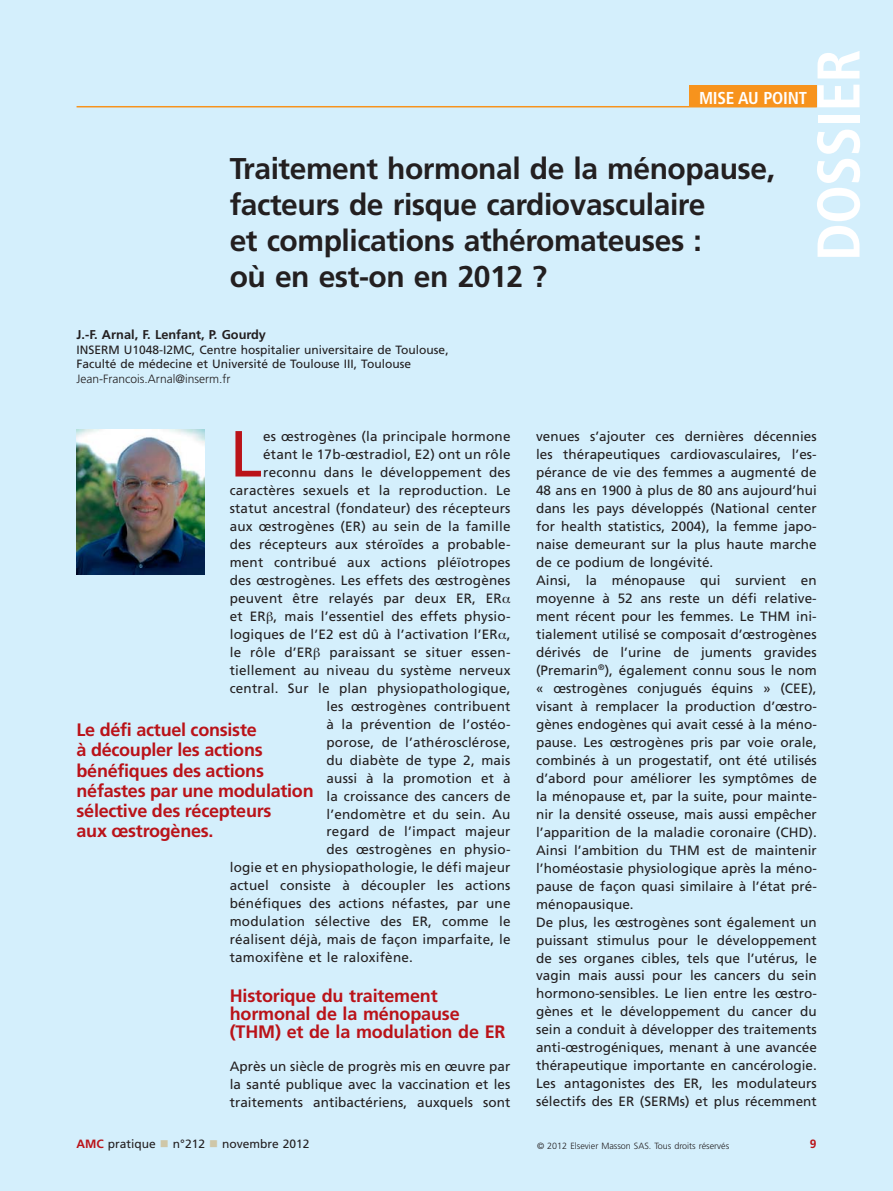
<style>
.page{position:relative;width:893px;height:1191px;background:#fff}
.page>*{position:absolute;margin:0;border:0;box-sizing:border-box;transform-origin:0 0}
.t1{font:65.1px "Frutiger";color:#ba1319}
.t2{font:700 condensed 60.15px "Frutiger";letter-spacing:-.015em;color:#fff}
.t3{font:700 30px/36px "Frutiger";letter-spacing:-.015em;color:#231f20}
.t4{font:700 18px/20.2px "Frutiger";letter-spacing:-.015em;color:#ba1319}
.t5{font:700 condensed 17.25px "Frutiger";letter-spacing:-.015em;color:#fff}
.t6{font:13.5px/18px "Frutiger";letter-spacing:.005em;color:#231f20;text-align:justify}
.t7{font:700 12.75px "Frutiger";color:#231f20}
.t8{font:12px/14.4px "Frutiger";color:#231f20}
.t9{font:300 12px "Frutiger";color:#231f20}
.t10{font:700 12px "Frutiger";color:#ba1319}
.t11{font:300 9px "Frutiger";color:#231f20}
.s1{font-weight:700;color:#ba1319}
</style>
<div class="page">
<div style="left:0;top:0;width:892px;height:1191px;background:#d4effc"></div>
<hr style="left:77px;top:106px;width:739px;height:1px;background:#f7931d">
<div style="left:689px;top:85px;width:127px;height:22px;background:#f7931d"></div>
<img style="left:77px;top:429px;width:127px;height:146px">
<p class="t5" style="left:699px;top:91px;width:109px">MISE AU POINT</p>
<h3 class="t3" style="left:230px;top:153px;width:546px">Traitement hormonal de la ménopause, facteurs de risque cardiovasculaire<br>et complications athéromateuses :<br>où en est-on en 2012 ?</h3>
<h2 class="t2" style="left:814px;top:261px;width:213px;rotate:-90deg">DOSSIER</h2>
<p class="t7" style="left:77px;top:330px;width:191px">J.-F. Arnal, F. Lenfant, P. Gourdy</p>
<p class="t8" style="left:77px;top:343px;width:373px">INSERM U1048-I2MC, Centre hospitalier universitaire de Toulouse,<br>Faculté de médecine et Université de Toulouse III, Toulouse</p>
<p class="t9" style="left:77px;top:374px;width:155px">Jean-Francois.Arnal@inserm.fr</p>
<h1 class="t1" style="left:230px;top:428px;width:34px">L</h1>
<p class="t6" style="left:263px;top:428px;width:249px">es œstrogènes (la principale hormone</p>
<p class="t6" style="left:263px;top:446px;width:249px">étant le 17b-œstradiol, E2) ont un rôle</p>
<p class="t6" style="left:263px;top:464px;width:249px">reconnu dans le développement des</p>
<p class="t6" style="left:230px;top:482px;width:282px">caractères sexuels et la reproduction. Le</p>
<p class="t6" style="left:230px;top:500px;width:282px">statut ancestral (fondateur) des récepteurs</p>
<p class="t6" style="left:230px;top:518px;width:282px">aux œstrogènes (ER) au sein de la famille</p>
<p class="t6" style="left:230px;top:536px;width:282px">des récepteurs aux stéroïdes a probable-</p>
<p class="t6" style="left:230px;top:554px;width:282px">ment contribué aux actions pléïotropes</p>
<p class="t6" style="left:230px;top:572px;width:282px">des œstrogènes. Les effets des œstrogènes</p>
<p class="t6" style="left:230px;top:590px;width:273px">peuvent être relayés par deux ER, ER</p>
<p class="t6" style="left:230px;top:608px;width:282px">et ER , mais l’essentiel des effets physio-</p>
<p class="t6" style="left:230px;top:626px;width:282px">logiques de l’E2 est dû à l’activation l’ER ,</p>
<p class="t6" style="left:230px;top:644px;width:282px">le rôle d’ER paraissant se situer essen-</p>
<p class="t6" style="left:230px;top:662px;width:282px">tiellement au niveau du système nerveux</p>
<p class="t6" style="left:230px;top:680px;width:282px">central. Sur le plan physiopathologique,</p>
<p class="t6" style="left:326px;top:698px;width:185px">les œstrogènes contribuent</p>
<p class="t6" style="left:326px;top:716px;width:185px">à la prévention de l’ostéo-</p>
<p class="t6" style="left:326px;top:734px;width:185px">porose, de l’athérosclérose,</p>
<p class="t6" style="left:326px;top:752px;width:185px">du diabète de type 2, mais</p>
<p class="t6" style="left:326px;top:770px;width:185px">aussi à la promotion et à</p>
<p class="t6" style="left:326px;top:788px;width:185px">la croissance des cancers de</p>
<p class="t6" style="left:326px;top:806px;width:185px">l’endomètre et du sein. Au</p>
<p class="t6" style="left:326px;top:824px;width:185px">regard de l’impact majeur</p>
<p class="t6" style="left:326px;top:842px;width:185px">des œstrogènes en physio-</p>
<p class="t6" style="left:230px;top:860px;width:282px">logie et en physiopathologie, le défi majeur</p>
<p class="t6" style="left:230px;top:878px;width:282px">actuel consiste à découpler les actions</p>
<p class="t6" style="left:230px;top:896px;width:282px">bénéfiques des actions néfastes, par une</p>
<p class="t6" style="left:230px;top:914px;width:282px">modulation sélective des ER, comme le</p>
<p class="t6" style="left:230px;top:932px;width:282px">réalisent déjà, mais de façon imparfaite, le</p>
<p class="t6" style="left:230px;top:950px;width:185px">tamoxifène et le raloxifène.</p>
<h3 class="t4" style="left:230px;top:988px;width:277px;line-height:18px">Historique du traitement hormonal de la ménopause (THM) et de la modulation de ER</h3>
<p class="t6" style="left:230px;top:1058px;width:282px">Après un siècle de progrès mis en œuvre par la santé publique avec la vaccination et les traitements antibactériens, auxquels sont</p>
<h3 class="t4" style="left:77px;top:721px;width:239px">Le défi actuel consiste<br>à découpler les actions bénéfiques des actions néfastes par une modulation sélective des récepteurs<br>aux œstrogènes.</h3>
<p class="t6" style="left:536px;top:428px;width:282px;text-align:left">venues s’ajouter ces dernières décennies les thérapeutiques cardiovasculaires, l’es&shy;pérance de vie des femmes a augmenté de 48 ans en 1900 à plus de 80 ans aujourd’hui dans les pays développés (National center for health statistics, 2004), la femme japo&shy;naise demeurant sur la plus haute marche de ce podium de longévité.<br>Ainsi, la ménopause qui survient en moyenne à 52 ans reste un défi relative&shy;ment récent pour les femmes. Le THM ini&shy;tialement utilisé se composait d’œstrogènes dérivés de l’urine de juments gravides (Premarin<sup>®</sup>), également connu sous le nom « œstrogènes conjugués équins » (CEE), visant à remplacer la production d’œstro&shy;gènes endogènes qui avait cessé à la méno&shy;pause. Les œstrogènes pris par voie orale, combinés à un progestatif, ont été utilisés d’abord pour améliorer les symptômes de la ménopause et, par la suite, pour mainte&shy;nir la densité osseuse, mais aussi empêcher l’apparition de la maladie coronaire (CHD).<br>Ainsi l’ambition du THM est de maintenir l’homéostasie physiologique après la méno&shy;pause de façon quasi similaire à l’état pré&shy;ménopausique.<br>De plus, les œstrogènes sont également un puissant stimulus pour le développement de ses organes cibles, tels que l’utérus, le vagin mais aussi pour les cancers du sein hormono-sensibles. Le lien entre les œstro&shy;gènes et le développement du cancer du sein a conduit à développer des traitements anti-œstrogéniques, menant à une avancée thérapeutique importante en cancérologie.<br>Les antagonistes des ER, les modulateurs sélectifs des ER (SERMs) et plus récemment</p>
<p class="t8" style="left:77px;top:1138px;width:81px"><span class="s1">AMC</span> pratique</p>
<p class="t8" style="left:173px;top:1138px;width:34px">n°212</p>
<p class="t8" style="left:222px;top:1138px;width:89px">novembre 2012</p>
<p class="t11" style="left:537px;top:1142px;width:194px">© 2012 Elsevier Masson SAS. Tous droits réservés</p>
<p class="t10" style="left:809px;top:1139px;width:8px">9</p>
</div>
